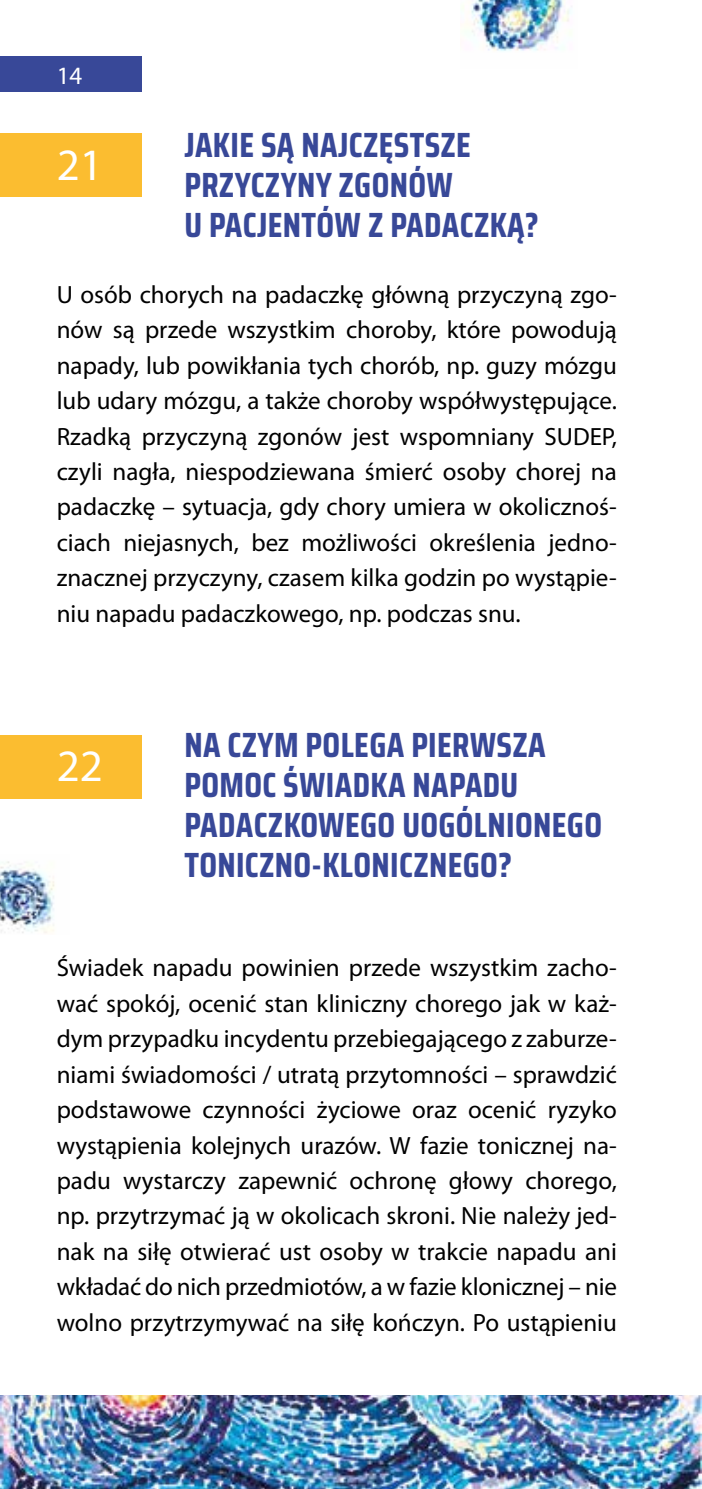
<style>
.page{position:relative;width:702px;height:1489px;background:#fff}
.page>*{position:absolute;margin:0;border:0;box-sizing:border-box;transform-origin:0 0}
.t1{font:45px "Myriad Pro";color:#fff}
.t2{font:700 35px/40px "Saira Condensed";letter-spacing:.01em;color:#384898}
.t3{font:25px/35.5px "Myriad Pro";color:#000;text-align:justify}
.t4{font:25px "Myriad Pro";color:#fff}
</style>
<div class="page">
<div style="left:0;top:57px;width:142px;height:35px;background:#384898"></div>
<img style="left:0;top:1395px;width:702px;height:93px">
<div style="left:0;top:133px;width:142px;height:64px;background:#fbbd30"></div>
<div style="left:0;top:734px;width:142px;height:64px;background:#fbbd30"></div>
<img style="left:0;top:861px;width:55px;height:72px">
<img style="left:462px;top:0;width:110px;height:52px">
<p class="t4" style="left:57px;top:60px;width:27px">14</p>
<h1 class="t1" style="left:57px;top:137px;width:48px">21</h1>
<h2 class="t2" style="left:184px;top:125px;width:356px">JAKIE SĄ NAJCZĘSTSZE<br>PRZYCZYNY ZGONÓW<br>U PACJENTÓW Z PADACZKĄ?</h2>
<p class="t3" style="left:57px;top:276px;width:561px">U osób chorych na padaczkę główną przyczyną zgo&shy;nów są przede wszystkim choroby, które powodują napady, lub powikłania tych chorób, np. guzy mózgu lub udary mózgu, a także choroby współwystępujące.<br>Rzadką przyczyną zgonów jest wspomniany SUDEP, czyli nagła, niespodziewana śmierć osoby chorej na padaczkę – sytuacja, gdy chory umiera w okolicznoś&shy;ciach niejasnych, bez możliwości określenia jedno&shy;znacznej przyczyny, czasem kilka godzin po wystąpie&shy;niu napadu padaczkowego, np. podczas snu.</p>
<h1 class="t1" style="left:57px;top:738px;width:48px">22</h1>
<h2 class="t2" style="left:184px;top:724px;width:419px">NA CZYM POLEGA PIERWSZA<br>POMOC ŚWIADKA NAPADU<br>PADACZKOWEGO UOGÓLNIONEGO<br>TONICZNO-KLONICZNEGO?</h2>
<p class="t3" style="left:57px;top:949px;width:561px">Świadek napadu powinien przede wszystkim zacho&shy;wać spokój, ocenić stan kliniczny chorego jak w każ&shy;dym przypadku incydentu przebiegającego z zaburze&shy;niami świadomości / utratą przytomności – sprawdzić podstawowe czynności życiowe oraz ocenić ryzyko wystąpienia kolejnych urazów. W fazie tonicznej na&shy;padu wystarczy zapewnić ochronę głowy chorego, np. przytrzymać ją w okolicach skroni. Nie należy jed&shy;nak na siłę otwierać ust osoby w trakcie napadu ani wkładać do nich przedmiotów, a w fazie klonicznej – nie wolno przytrzymywać na siłę kończyn. Po ustąpieniu</p>
</div>
